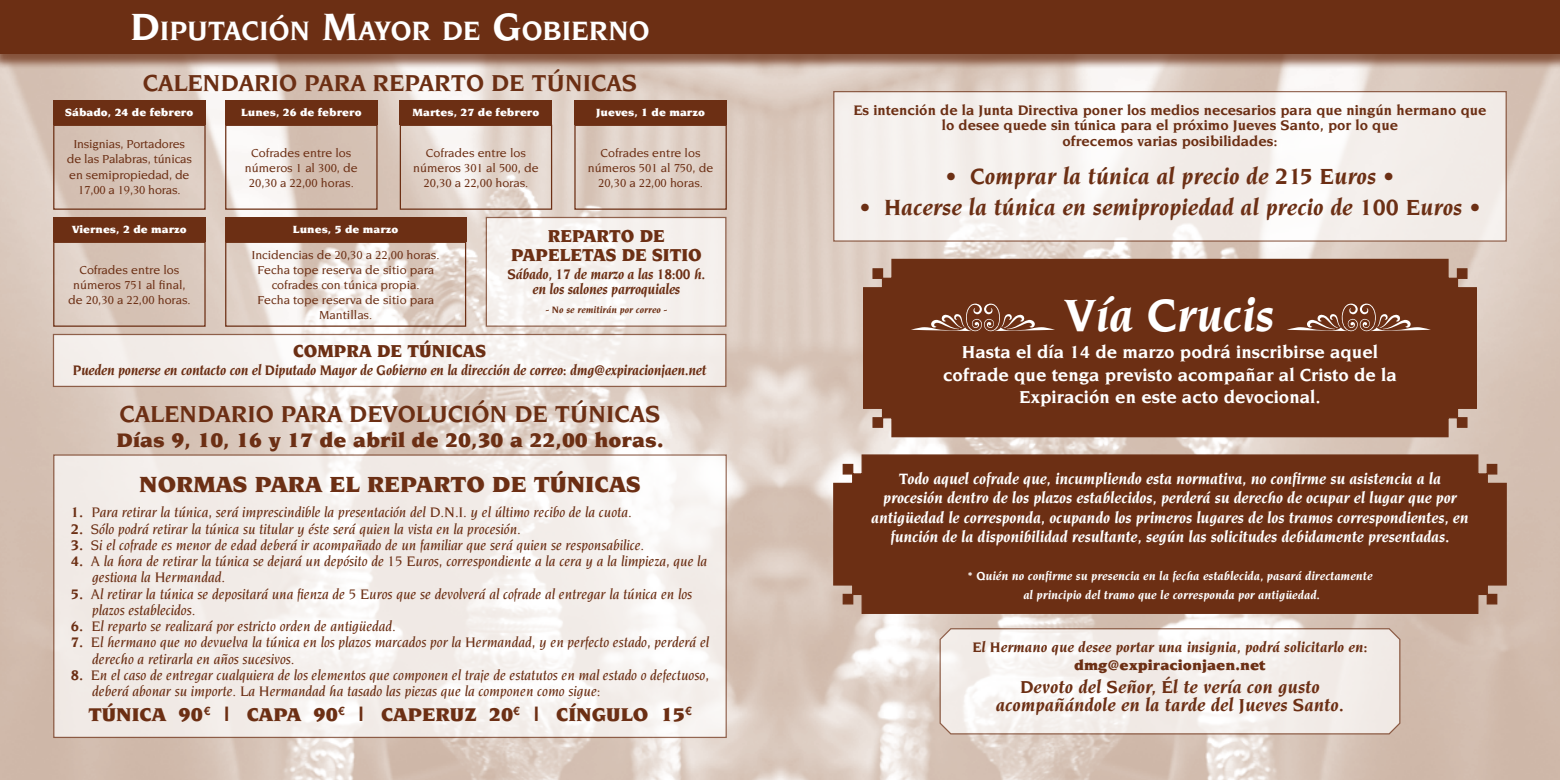
<style>
.page{position:relative;width:1560px;height:780px;background:#fff}
.page>*{position:absolute;margin:0;border:0;box-sizing:border-box;transform-origin:0 0}
.t1{font:italic 700 48.75px "Novarese";color:#fff}
.t2{font:italic 700 28.75px "Novarese";color:#fff}
.t3{font:italic 700 25px "Novarese";color:#6c2f14}
.t4{font:italic 700 23.75px "Novarese";color:#6c2f14}
.t5{font:900 23.75px "Novarese";color:#6c2f14}
.t6{font:900 21.25px "Novarese";color:#6c2f14}
.t7{font:900 20px "Novarese";color:#6c2f14}
.t8{font:700 18.75px/22.5px "Novarese";color:#fff;text-align:center}
.t9{font:italic 700 18.75px/18.8px "Novarese";color:#6c2f14;text-align:center}
.t10{font:900 18.75px/18.8px "Novarese";color:#6c2f14;text-align:center;scale:.93 1}
.t11{font:italic 700 16.25px/19.5px "Novarese";letter-spacing:-.01em;color:#fff;text-align:center}
.t12{font:italic 500 15px/16.2px "Novarese";color:#6c2f14}
.t13{font:700 15px/15.5px "Novarese";color:#6c2f14;text-align:center}
.t14{font:italic 700 15px/15.5px "Novarese";letter-spacing:-.02em;color:#6c2f14;text-align:center;scale:.93 1}
.t15{font:italic 700 15px "Novarese";color:#6c2f14}
.t16{font:900 15px "Novarese";color:#6c2f14}
.t17{font:500 12.5px/15px "Novarese";color:#6c2f14;text-align:center}
.t18{font:italic 700 12.5px/18.8px "Novarese";color:#fff;text-align:center}
.t19{font:900 11.25px "Novarese";color:#fff}
.t20{font:italic 700 10px "Novarese";color:#6c2f14}
.s1{font-size:41.12px}
.s2{font-weight:700}
.s3{font-family:"Helvetica";font-weight:700}
</style>
<div class="page">
<img style="left:0;top:69px;width:1559px;height:711px">
<svg style="left:53px;top:454px;width:673px;height:284px;fill:#f3ede9"></svg>
<svg style="left:53px;top:334px;width:673px;height:53px;fill:#f4efec"></svg>
<div style="left:485px;top:217px;width:241px;height:110px;background:#f5f1ee;border:1px solid #6c2f14"></div>
<div style="left:0;top:0;width:1559px;height:69px;background:#6c2f14;opacity:.75"></div>
<div style="left:0;top:0;width:1559px;height:53px;background:#6c2f14"></div>
<div style="left:832px;top:454px;width:675px;height:160px;background:#6c2f14"></div>
<svg style="left:938px;top:627px;width:462px;height:108px"></svg>
<div style="left:862px;top:258px;width:615px;height:180px;background:#6c2f14"></div>
<svg style="left:833px;top:91px;width:673px;height:151px;fill:#f4efec"></svg>
<div style="left:53px;top:100px;width:153px;height:25px;background:#6c2f14"></div>
<div style="left:574px;top:100px;width:152px;height:25px;background:#6c2f14"></div>
<div style="left:225px;top:100px;width:152px;height:25px;background:#6c2f14"></div>
<div style="left:53px;top:217px;width:153px;height:25px;background:#6c2f14"></div>
<div style="left:400px;top:100px;width:152px;height:25px;background:#6c2f14"></div>
<div style="left:225px;top:217px;width:241px;height:25px;background:#6c2f14"></div>
<div style="left:53px;top:125px;width:153px;height:85px;border:1px solid #6c2f14"></div>
<div style="left:574px;top:125px;width:152px;height:85px;border:1px solid #6c2f14"></div>
<div style="left:225px;top:125px;width:152px;height:85px;border:1px solid #6c2f14"></div>
<div style="left:53px;top:242px;width:153px;height:85px;border:1px solid #6c2f14"></div>
<div style="left:400px;top:125px;width:152px;height:85px;border:1px solid #6c2f14"></div>
<div style="left:225px;top:242px;width:241px;height:85px;border:1px solid #6c2f14"></div>
<svg style="left:910px;top:303px;width:144px;height:28px;background:#835039"></svg>
<svg style="left:1286px;top:303px;width:144px;height:28px;background:#835039"></svg>
<h2 class="t2" style="left:130px;top:14px;width:521px"><span class="s1">D</span>IPUTACIÓN <span class="s1">M</span>AYOR DE <span class="s1">G</span>OBIERNO</h2>
<h3 class="t3" style="left:143px;top:69px;width:495px">CALENDARIO PARA REPARTO DE TÚNICAS</h3>
<p class="t19" style="left:65px;top:106px;width:130px">Sábado, 24 de febrero</p>
<p class="t19" style="left:241px;top:106px;width:122px">Lunes, 26 de febrero</p>
<p class="t19" style="left:596px;top:106px;width:110px">Jueves, 1 de marzo</p>
<p class="t19" style="left:412px;top:106px;width:128px">Martes, 27 de febrero</p>
<p class="t17" style="left:67px;top:137px;width:126px">Insignias, Portadores de las Palabras, túnicas en semipropiedad, de<br>17,00 a 19,30 horas.</p>
<p class="t17" style="left:588px;top:145px;width:127px">Cofrades entre los números 501 al 750, de<br>20,30 a 22,00 horas.</p>
<p class="t17" style="left:245px;top:145px;width:114px">Cofrades entre los números 1 al 300, de<br>20,30 a 22,00 horas.</p>
<p class="t17" style="left:413px;top:145px;width:127px">Cofrades entre los números 301 al 500, de<br>20,30 a 22,00 horas.</p>
<p class="t19" style="left:72px;top:223px;width:116px">Viernes, 2 de marzo</p>
<p class="t17" style="left:68px;top:262px;width:124px">Cofrades entre los números 751 al final, de 20,30 a 22,00 horas.</p>
<p class="t19" style="left:293px;top:223px;width:107px">Lunes, 5 de marzo</p>
<p class="t17" style="left:252px;top:247px;width:189px">Incidencias de 20,30 a 22,00 horas.<br>Fecha tope reserva de sitio para cofrades con túnica propia.<br>Fecha tope reserva de sitio para<br>Mantillas.</p>
<p class="t10" style="left:511px;top:226px;width:206px">REPARTO DE<br>PAPELETAS DE SITIO</p>
<p class="t14" style="left:507px;top:266px;width:214px">Sábado, 17 de marzo a las 18:00 h. en los salones parroquiales</p>
<p class="t20" style="left:546px;top:304px;width:123px">- No se remitirán por correo -</p>
<p class="t10" style="left:293px;top:341px;width:209px">COMPRA DE TÚNICAS</p>
<p class="t14" style="left:73px;top:362px;width:682px">Pueden ponerse en contacto con el Diputado Mayor de Gobierno en la dirección de correo: dmg@expiracionjaen.net</p>
<h3 class="t3" style="left:119px;top:399px;width:542px">CALENDARIO PARA DEVOLUCIÓN DE TÚNICAS</h3>
<h3 class="t6" style="left:116px;top:428px;width:548px">Días 9, 10, 16 y 17 de abril de 20,30 a 22,00 horas.</h3>
<h3 class="t5" style="left:139px;top:471px;width:503px">NORMAS PARA EL REPARTO DE TÚNICAS</h3>
<p class="t12" style="left:71px;top:504px;width:562px"><span class="s2">1.</span> Para retirar la túnica, será imprescindible la presentación del D.N.I. y el último recibo de la cuota.</p>
<p class="t12" style="left:71px;top:520px;width:451px"><span class="s2">2.</span> Sólo podrá retirar la túnica su titular y éste será quien la vista en la procesión.</p>
<p class="t12" style="left:71px;top:537px;width:575px"><span class="s2">3.</span> Si el cofrade es menor de edad deberá ir acompañado de un familiar que será quien se responsabilice.</p>
<p class="t12" style="left:92px;top:553px;width:616px;text-indent:-21px"><span class="s2">4.</span> A la hora de retirar la túnica se dejará un depósito de 15 Euros, correspondiente a la cera y a la limpieza, que la gestiona la Hermandad.</p>
<p class="t12" style="left:92px;top:585px;width:601px;text-indent:-21px"><span class="s2">5.</span> Al retirar la túnica se depositará una fienza de 5 Euros que se devolverá al cofrade al entregar la túnica en los plazos establecidos.</p>
<p class="t12" style="left:71px;top:618px;width:326px"><span class="s2">6.</span> El reparto se realizará por estricto orden de antigüedad.</p>
<p class="t12" style="left:92px;top:634px;width:618px;text-indent:-21px"><span class="s2">7.</span> El hermano que no devuelva la túnica en los plazos marcados por la Hermandad, y en perfecto estado, perderá el derecho a retirarla en años sucesivos.</p>
<p class="t12" style="left:92px;top:667px;width:618px;text-indent:-21px"><span class="s2">8.</span> En el caso de entregar cualquiera de los elementos que componen el traje de estatutos en mal estado o defectuoso, deberá abonar su importe. La Hermandad ha tasado las piezas que la componen como sigue:</p>
<h3 class="t7" style="left:88px;top:703px;width:604px">TÚNICA 90<sup>€</sup> <span class="s3">|</span> CAPA 90<sup>€</sup> <span class="s3">|</span> CAPERUZ 20<sup>€</sup> <span class="s3">|</span> CÍNGULO 15<sup>€</sup></h3>
<p class="t13" style="left:853px;top:102px;width:634px">Es intención de la Junta Directiva poner los medios necesarios para que ningún hermano que lo desee quede sin túnica para el próximo Jueves Santo, por lo que<br>ofrecemos varias posibilidades:</p>
<h3 class="t4" style="left:945px;top:162px;width:451px">• Comprar la túnica al precio de 215 Euros •</h3>
<h3 class="t4" style="left:859px;top:194px;width:623px">• Hacerse la túnica en semipropiedad al precio de 100 Euros •</h3>
<h1 class="t1" style="left:1065px;top:287px;width:210px">Vía Crucis</h1>
<p class="t8" style="left:943px;top:341px;width:455px">Hasta el día 14 de marzo podrá inscribirse aquel cofrade que tenga previsto acompañar al Cristo de la<br>Expiración en este acto devocional.</p>
<p class="t11" style="left:871px;top:468px;width:599px">Todo aquel cofrade que, incumpliendo esta normativa, no confirme su asistencia a la procesión dentro de los plazos establecidos, perderá su derecho de ocupar el lugar que por antigüedad le corresponda, ocupando los primeros lugares de los tramos correspondientes, en función de la disponibilidad resultante, según las solicitudes debidamente presentadas.</p>
<p class="t18" style="left:967px;top:566px;width:406px">* Quién no confirme su presencia en la fecha establecida, pasará directamente al principio del tramo que le corresponda por antigüedad.</p>
<p class="t15" style="left:972px;top:639px;width:397px">El Hermano que desee portar una insignia, podrá solicitarlo en:</p>
<p class="t16" style="left:1073px;top:656px;width:193px">dmg@expiracionjaen.net</p>
<p class="t9" style="left:995px;top:677px;width:349px">Devoto del Señor, Él te vería con gusto acompañándole en la tarde del Jueves Santo.</p>
</div>
